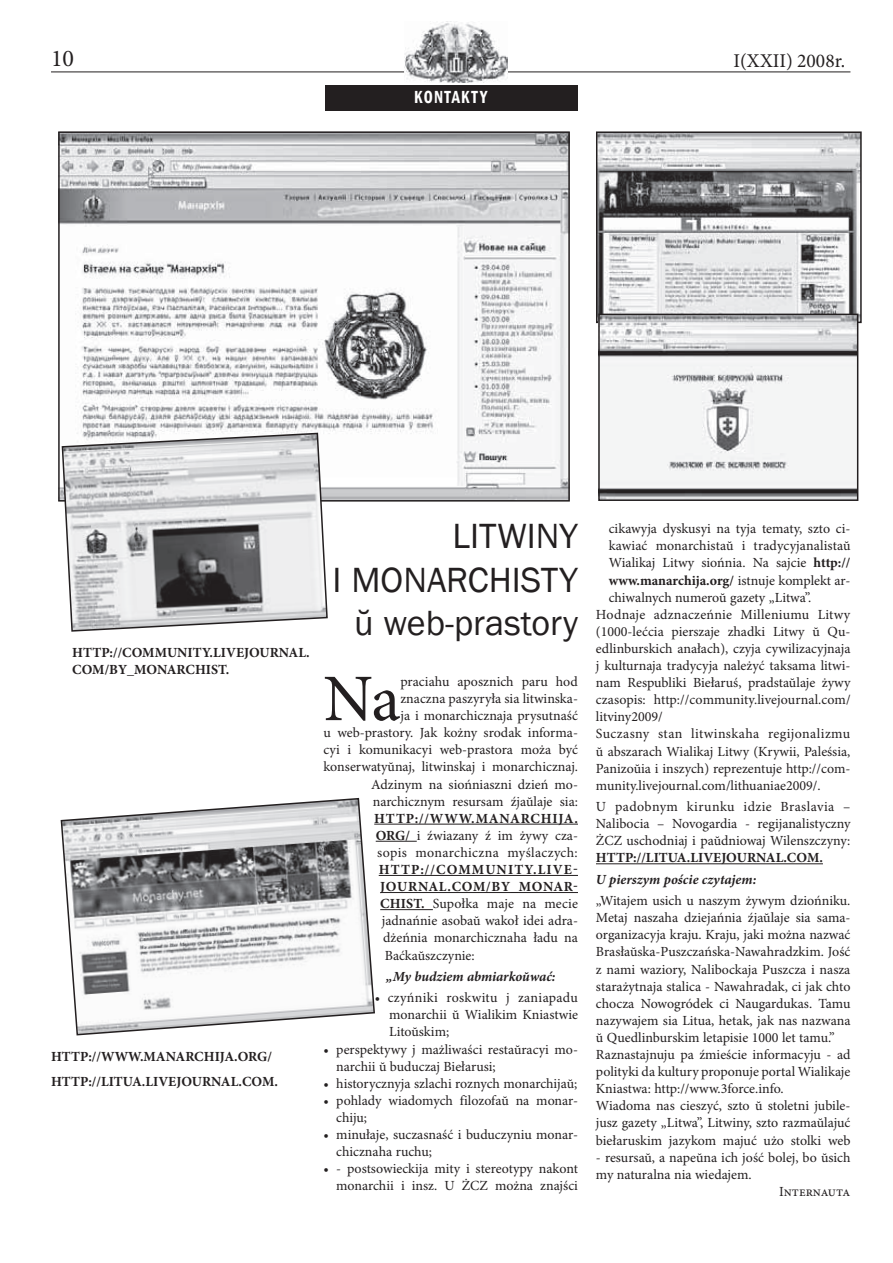
<style>
.page{position:relative;width:893px;height:1263px;background:#fff}
.page>*{position:absolute;margin:0;border:0;box-sizing:border-box;transform-origin:0 0}
.t1{font:66.6px "Minion Pro";color:#231f20}
.t2{font:36px/43.2px "Franklin Gothic";color:#231f20;text-align:right}
.t3{font:24px "Minion Pro";color:#231f20}
.t4{font:19.5px "Minion Pro";color:#231f20}
.t5{font:600 condensed 18px "Franklin Gothic";letter-spacing:.075em;color:#fff;scale:.9 1}
.t6{font:13.95px/17.1px "Minion Pro";color:#231f20}
.t7{font:700 13.95px/25.7px "Minion Pro";color:#231f20}
.t8{font:italic 700 13.95px "Minion Pro";color:#231f20}
.t9{font:13.95px "Minion Pro";letter-spacing:.03em;color:#231f20}
.t10{font:13.95px "Minion Pro";letter-spacing:.02em;color:#231f20}
.t11{font:700 13.95px "Minion Pro";letter-spacing:.075em;color:#231f20}
.t12{font:700 13.95px "Minion Pro";letter-spacing:.045em;color:#231f20}
.s1{font-weight:700}
.s2{font-weight:400}
</style>
<div class="page">
<hr style="left:51px;top:72px;width:799px;height:1px;background:#231f20">
<img style="left:404px;top:21px;width:104px;height:62px">
<div style="left:325px;top:85px;width:253px;height:25px;background:#231f20"></div>
<img style="left:61px;top:134px;width:506px;height:365px">
<div style="left:58px;top:131px;width:512px;height:371px;border:2px solid #231f20"></div>
<hr style="left:374px;top:824px;width:204px;height:1px;background:#231f20">
<hr style="left:376px;top:841px;width:41px;height:1px;background:#231f20">
<hr style="left:379px;top:875px;width:199px;height:1px;background:#231f20">
<hr style="left:380px;top:892px;width:198px;height:1px;background:#231f20">
<hr style="left:380px;top:909px;width:53px;height:1px;background:#231f20">
<hr style="left:596px;top:863px;width:227px;height:1px;background:#231f20">
<img style="left:599px;top:134px;width:260px;height:186px">
<div style="left:596px;top:131px;width:266px;height:192px;border:2px solid #231f20"></div>
<svg style="left:60px;top:797px;width:316px;height:239px"></svg>
<svg style="left:61px;top:432px;width:268px;height:200px"></svg>
<img style="left:600px;top:316px;width:256px;height:183px">
<div style="left:598px;top:314px;width:260px;height:187px;border:1px solid #231f20"></div>
<h3 class="t3" style="left:51px;top:44px;width:25px">10</h3>
<h3 class="t4" style="left:733px;top:49px;width:113px">I(XXII) 2008r.</h3>
<p class="t5" style="left:414px;top:85px;width:83px">KONTAKTY</p>
<p class="t7" style="left:72px;top:644px;width:239px;line-height:17.1px">HTTP://COMMUNITY.LIVEJOURNAL.<br>COM/BY_MONARCHIST.</p>
<p class="t7" style="left:51px;top:1044px;width:228px">HTTP://WWW.MANARCHIJA.ORG/<br>HTTP://LITUA.LIVEJOURNAL.COM.</p>
<h2 class="t2" style="left:333px;top:515px;width:247px">LITWINY<br>I MONARCHISTY ŭ web-prastory</h2>
<h1 class="t1" style="left:323px;top:659px;width:78px">Na</h1>
<p class="t6" style="left:323px;top:673px;width:256px;text-align:right">praciahu aposznich paru hod<br>znaczna paszyryła sia litwinska-<br>ja i monarchicznaja prysutnaść<br>u web-prastory. Jak kożny srodak informa&shy;cyi i komunikacyi web-prastora moża być konserwatyŭnaj, litwinskaj i monarchicznaj.<br>Adzinym na siońniaszni dzień mo&shy;narchicznym resursam źjaŭlaje sia:</p>
<p class="t6" style="left:374px;top:810px;width:205px;text-align:justify"><span class="s1">HTTP://WWW.MANARCHIJA.<br>ORG/</span> i źwiazany ź im żywy cza&shy;sopis monarchiczna myślaczych:</p>
<p class="t11" style="left:379px;top:861px;width:201px">HTTP://COMMUNITY.LIVE-</p>
<p class="t12" style="left:380px;top:878px;width:199px">JOURNAL.COM/BY_MONAR-</p>
<p class="t6" style="left:380px;top:896px;width:199px"><span class="s1">CHIST.</span> Supołka maje na mecie</p>
<p class="t6" style="left:382px;top:913px;width:198px">jadnańnie asobaŭ wakoł idei adra-</p>
<p class="t6" style="left:383px;top:930px;width:196px">dżeńnia monarchicznaha ładu na</p>
<p class="t6" style="left:385px;top:947px;width:92px">Baćkaŭszczynie:</p>
<p class="t8" style="left:386px;top:968px;width:171px">„My budziem abmiarkoŭwać:</p>
<p class="t10" style="left:388px;top:989px;width:192px">czyńniki roskwitu j zaniapadu</p>
<p class="t6" style="left:389px;top:1007px;width:190px">monarchii ŭ Wialikim Kniastwie</p>
<p class="t6" style="left:389px;top:1024px;width:62px">Litoŭskim;</p>
<p class="t6" style="left:336px;top:1041px;width:243px">perspektywy j mażliwaści restaŭracyi mo-</p>
<p class="t6" style="left:336px;top:1058px;width:161px">narchii ŭ buduczaj Biełarusi;</p>
<p class="t6" style="left:336px;top:1075px;width:242px">historycznyja szlachi roznych monarchijaŭ;</p>
<p class="t6" style="left:336px;top:1092px;width:243px">pohlady wiadomych filozofaŭ na monar-</p>
<p class="t6" style="left:336px;top:1109px;width:32px">chiju;</p>
<p class="t6" style="left:336px;top:1127px;width:243px">minułaje, suczasnaść i buduczyniu monar-</p>
<p class="t6" style="left:336px;top:1144px;width:97px">chicznaha ruchu;</p>
<p class="t6" style="left:336px;top:1161px;width:243px">- postsowieckija mity i stereotypy nakont monarchii i insz. U ŻCZ można znajści</p>
<p class="t6" style="left:375px;top:990px;width:7px">•</p>
<p class="t6" style="left:323px;top:1041px;width:7px">•</p>
<p class="t6" style="left:323px;top:1075px;width:7px">• •</p>
<p class="t6" style="left:323px;top:1127px;width:7px">•</p>
<p class="t6" style="left:323px;top:1161px;width:7px">•</p>
<p class="t6" style="left:609px;top:521px;width:243px">cikawyja dyskusyi na tyja tematy, szto ci-</p>
<p class="t6" style="left:609px;top:538px;width:243px">kawiać monarchistaŭ i tradycyjanalistaŭ</p>
<p class="t6" style="left:609px;top:555px;width:243px">Wialikaj Litwy siońnia. Na sajcie <span class="s1">http://</span></p>
<p class="t7" style="left:609px;top:568px;width:243px">www.manarchija.org/ <span class="s2">istnuje komplekt ar-</span></p>
<p class="t6" style="left:609px;top:589px;width:204px">chiwalnych numeroŭ gazety „Litwa”.</p>
<p class="t6" style="left:596px;top:606px;width:256px">Hodnaje adznaczeńnie Milleniumu Litwy</p>
<p class="t6" style="left:596px;top:623px;width:256px">(1000-lećcia pierszaje zhadki Litwy ŭ Qu-</p>
<p class="t6" style="left:596px;top:640px;width:256px">edlinburskich anałach), czyja cywilizacyjnaja</p>
<p class="t6" style="left:596px;top:658px;width:256px">j kulturnaja tradycyja należyć taksama litwi-</p>
<p class="t6" style="left:596px;top:675px;width:256px">nam Respubliki Biełaruś, pradstaŭlaje żywy</p>
<p class="t6" style="left:596px;top:692px;width:256px">czasopis: http://community.livejournal.com/</p>
<p class="t6" style="left:596px;top:709px;width:68px">litviny2009/</p>
<p class="t9" style="left:596px;top:726px;width:256px">Suczasny stan litwinskaha regijonalizmu</p>
<p class="t6" style="left:596px;top:743px;width:256px">ŭ abszarach Wialikaj Litwy (Krywii, Paleśsia,</p>
<p class="t6" style="left:596px;top:760px;width:256px">Panizoŭia i inszych) reprezentuje http://com-</p>
<p class="t6" style="left:596px;top:777px;width:226px">munity.livejournal.com/lithuaniae2009/.</p>
<p class="t6" style="left:596px;top:799px;width:256px;text-align:justify">U padobnym kirunku idzie Braslavia – Nalibocia – Novogardia - regijanalistyczny ŻCZ uschodniaj i paŭdniowaj Wilenszczyny:</p>
<p class="t7" style="left:596px;top:846px;width:228px">HTTP://LITUA.LIVEJOURNAL.COM.</p>
<p class="t8" style="left:596px;top:871px;width:162px">U pierszym poście czytajem:</p>
<p class="t6" style="left:596px;top:893px;width:256px">„Witajem usich u naszym żywym dziońniku.<br>Metaj naszaha dziejańnia źjaŭlaje sia sama&shy;organizacyja kraju. Kraju, jaki można nazwać Brasłaŭska-Puszczańska-Nawahradzkim. Jość z nami waziory, Nalibockaja Puszcza i nasza starażytnaja stalica - Nawahradak, ci jak chto chocza Nowogródek ci Naugardukas. Tamu nazywajem sia Litua, hetak, jak nas nazwana ŭ Quedlinburskim letapisie 1000 let tamu.” Raznastajnuju pa źmieście informacyju - ad polityki da kultury proponuje portal Wialikaje Kniastwa: http://www.3force.info.<br>Wiadoma nas cieszyć, szto ŭ stoletni jubile&shy;jusz gazety „Litwa”, Litwiny, szto razmaŭlajuć biełaruskim jazykom majuć użo stolki web</p>
<p class="t6" style="left:596px;top:1149px;width:256px">- resursaŭ, a napeŭna ich jość bolej, bo ŭsich</p>
<p class="t6" style="left:596px;top:1166px;width:157px">my naturalna nia wiedajem.</p>
<p class="t6" style="left:779px;top:1183px;width:73px">Internauta</p>
</div>
